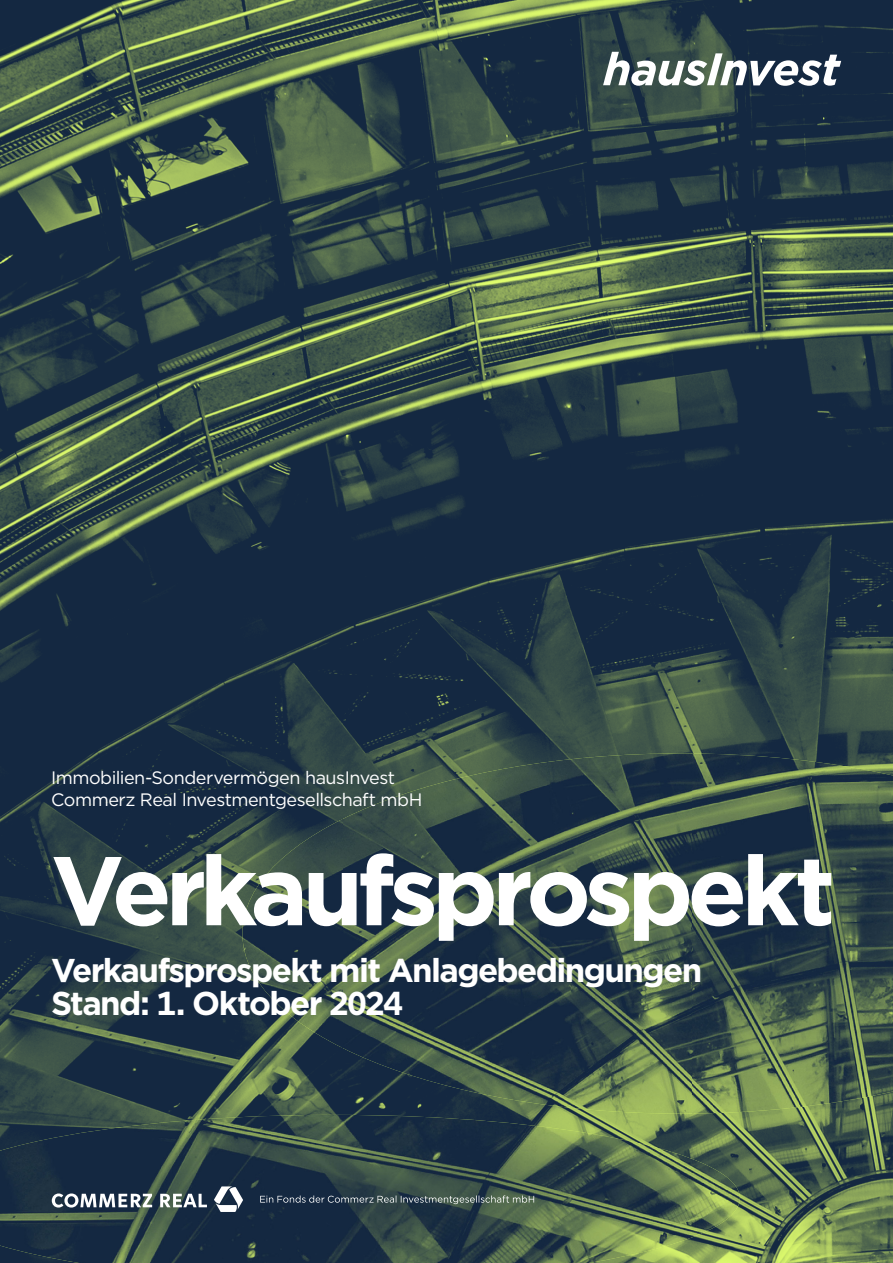
<style>
.page{position:relative;width:893px;height:1263px;background:#fff}
.page>*{position:absolute;margin:0;border:0;box-sizing:border-box;transform-origin:0 0}
.t1{font:700 97.5px "Gotham";letter-spacing:-.06em;color:#fff}
.t2{font:700 33px/33px "Gotham";letter-spacing:-.05em;color:#fff}
.t3{font:18px/21.6px "Gotham";letter-spacing:-.025em;color:#fff}
</style>
<div class="page">
<img style="left:0;top:0;width:893px;height:1263px">
<img style="left:342px;top:753px;width:551px;height:360px">
<img style="left:242px;top:817px;width:100px;height:232px">
<img style="left:0;top:1115px;width:740px;height:148px">
<svg style="left:603px;top:52px;width:238px;height:34px"></svg>
<svg style="left:52px;top:1186px;width:482px;height:26px;background:#45575f"></svg>
<p class="t3" style="left:51px;top:768px;width:373px">Immobilien-Sondervermögen hausInvest<br>Commerz Real Investmentgesellschaft mbH</p>
<h1 class="t1" style="left:51px;top:850px;width:786px">Verkaufsprospekt</h1>
<h2 class="t2" style="left:51px;top:957px;width:653px">Verkaufsprospekt mit Anlagebedingungen<br>Stand: 1. Oktober 2024</h2>
</div>
